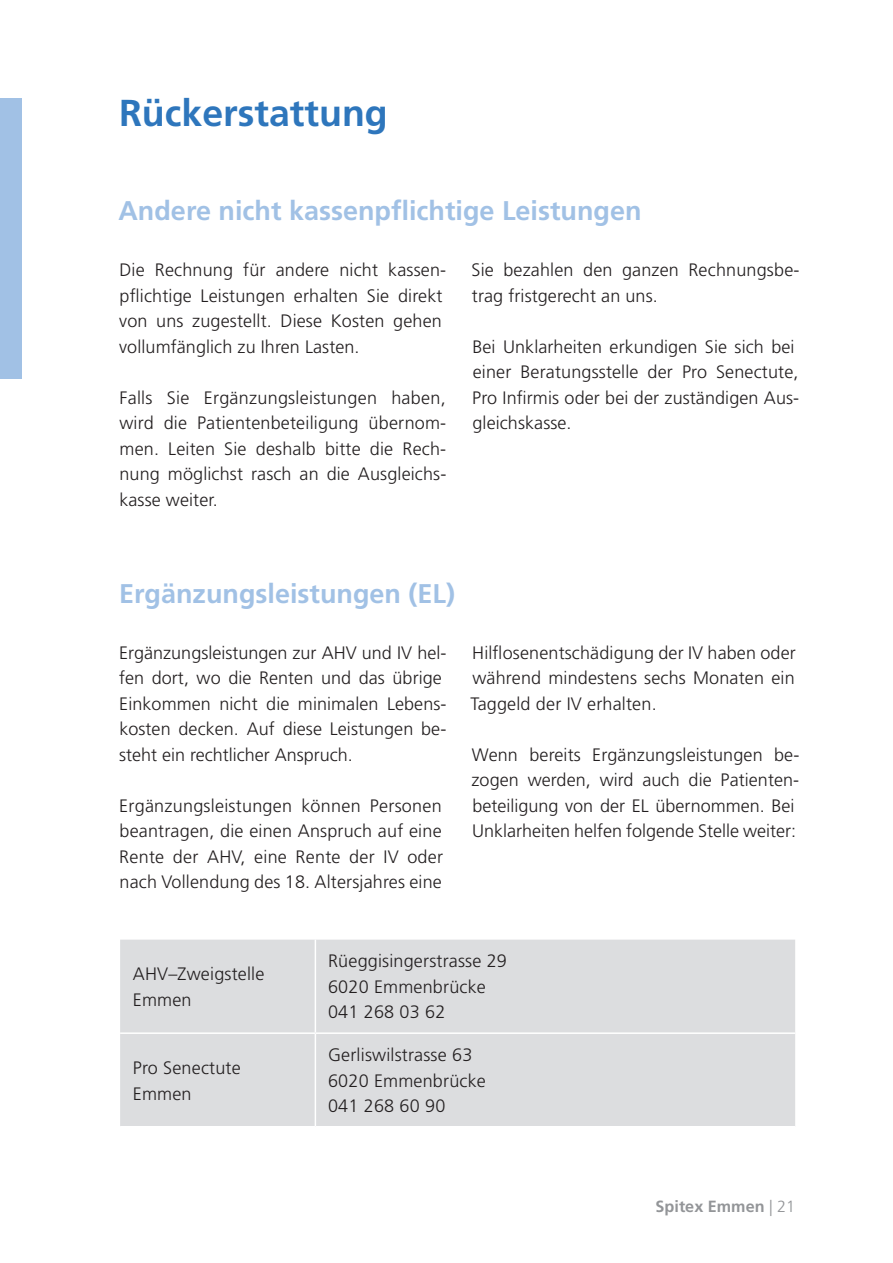
<style>
.page{position:relative;width:893px;height:1263px;background:#fff}
.page>*{position:absolute;margin:0;border:0;box-sizing:border-box;transform-origin:0 0}
.t1{font:700 37.5px "Frutiger LT Std";color:#2e76bc}
.t2{font:700 27px "Frutiger LT Std";color:#a1c1e5}
.t3{font:300 18px/25.5px "Frutiger LT Std";letter-spacing:.005em;color:#231f20}
.t4{font:700 16.2px "Frutiger LT Std";color:#939598}
.s1{font-weight:300}
</style>
<div class="page">
<div style="left:0;top:98px;width:21px;height:280px;background:#a1c1e5"></div>
<div style="left:120px;top:940px;width:675px;height:186px;background:#dcdddf"></div>
<hr style="left:315px;top:940px;width:1px;height:92px;background:#fff">
<hr style="left:120px;top:1032px;width:195px;height:2px;background:#fff">
<hr style="left:315px;top:1032px;width:480px;height:2px;background:#fff">
<hr style="left:315px;top:1034px;width:1px;height:92px;background:#fff">
<h1 class="t1" style="left:119px;top:91px;width:270px">Rückerstattung</h1>
<h2 class="t2" style="left:118px;top:195px;width:525px">Andere nicht kassenpflichtige Leistungen</h2>
<p class="t3" style="left:119px;top:258px;width:329px">Die Rechnung für andere nicht kassen&shy;pflichtige Leistungen erhalten Sie direkt von uns zugestellt. Diese Kosten gehen vollumfänglich zu Ihren Lasten.</p>
<p class="t3" style="left:119px;top:385px;width:328px;text-align:justify">Falls Sie Ergänzungsleistungen haben, wird die Patientenbeteiligung übernom&shy;men. Leiten Sie deshalb bitte die Rech&shy;nung möglichst rasch an die Ausgleichs&shy;kasse weiter.</p>
<p class="t3" style="left:471px;top:258px;width:329px">Sie bezahlen den ganzen Rechnungsbe&shy;trag fristgerecht an uns.</p>
<p class="t3" style="left:472px;top:334px;width:328px">Bei Unklarheiten erkundigen Sie sich bei einer Beratungsstelle der Pro Senectute, Pro Infirmis oder bei der zuständigen Aus&shy;gleichskasse.</p>
<h2 class="t2" style="left:119px;top:577px;width:338px">Ergänzungsleistungen (EL)</h2>
<p class="t3" style="left:119px;top:640px;width:329px">Ergänzungsleistungen zur AHV und IV hel&shy;fen dort, wo die Renten und das übrige Einkommen nicht die minimalen Lebens&shy;kosten decken. Auf diese Leistungen be&shy;steht ein rechtlicher Anspruch.</p>
<p class="t3" style="left:119px;top:793px;width:325px;text-align:justify">Ergänzungsleistungen können Personen beantragen, die einen Anspruch auf eine Rente der AHV, eine Rente der IV oder nach Vollendung des 18. Altersjahres eine</p>
<p class="t3" style="left:470px;top:640px;width:327px;text-align:justify">Hilflosenentschädigung der IV haben oder während mindestens sechs Monaten ein Taggeld der IV erhalten.</p>
<p class="t3" style="left:471px;top:742px;width:329px">Wenn bereits Ergänzungsleistungen be&shy;zogen werden, wird auch die Patienten&shy;beteiligung von der EL übernommen. Bei Unklarheiten helfen folgende Stelle weiter:</p>
<p class="t3" style="left:133px;top:961px;width:133px">AHV–Zweigstelle<br>Emmen</p>
<p class="t3" style="left:133px;top:1055px;width:109px">Pro Senectute<br>Emmen</p>
<p class="t3" style="left:328px;top:948px;width:180px">Rüeggisingerstrasse 29<br>6020 Emmenbrücke<br>041 268 03 62</p>
<p class="t3" style="left:328px;top:1042px;width:159px">Gerliswilstrasse 63<br>6020 Emmenbrücke<br>041 268 60 90</p>
<p class="t4" style="left:656px;top:1197px;width:141px">Spitex Emmen <span class="s1">| 21</span></p>
</div>
